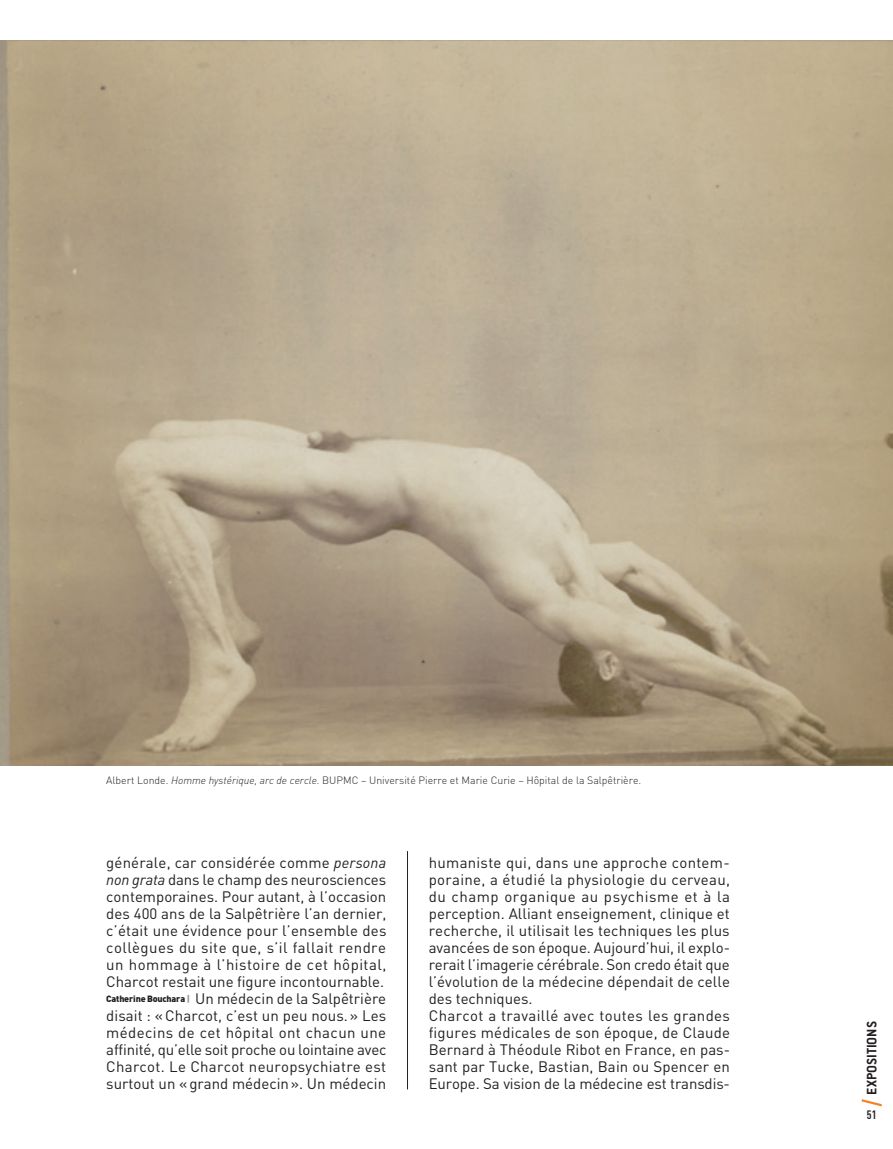
<style>
.page{position:relative;width:893px;height:1149px;background:#fff}
.page>*{position:absolute;margin:0;border:0;box-sizing:border-box;transform-origin:0 0}
.t1{font:15px/17px "DIN";letter-spacing:.005em;color:#231f20}
.t2{font:700 15px "Conduit ITC";color:#231f20}
.t3{font:700 12px "DIN Cond";color:#231f20}
.t4{font:300 10.5px "DIN";color:#231f20}
.s1{font-style:italic}
.s2{font-weight:900;font-size:9px}
.s3{font-weight:900;font-size:9px;color:#939598}
</style>
<div class="page">
<svg style="left:862px;top:1099px;width:20px;height:7px"></svg>
<img style="left:0;top:40px;width:893px;height:725px">
<hr style="left:407px;top:850px;width:1px;height:239px;background:#231f20">
<p class="t4" style="left:106px;top:773px;width:537px">Albert Londe. <span class="s1">Homme hystérique, arc de cercle.</span> BUPMC – Université Pierre et Marie Curie – Hôpital de la Salpêtrière.</p>
<p class="t1" style="left:106px;top:853px;width:282px">générale, car considérée comme <span class="s1">persona non grata</span> dans le champ des neurosciences contemporaines. Pour autant, à l’occasion des 400 ans de la Salpêtrière l’an dernier, c’était une évidence pour l’ensemble des collègues du site que, s’il fallait rendre un hommage à l’histoire de cet hôpital, Charcot restait une figure incontournable.<br><span class="s2">Catherine Bouchara</span> <span class="s3">|</span> Un médecin de la Salpêtrière disait : «Charcot, c’est un peu nous.» Les médecins de cet hôpital ont chacun une affinité, qu’elle soit proche ou lointaine avec Charcot. Le Charcot neuropsychiatre est surtout un «grand médecin». Un médecin</p>
<p class="t1" style="left:429px;top:853px;width:303px">humaniste qui, dans une approche contem&shy;poraine, a étudié la physiologie du cerveau, du champ organique au psychisme et à la perception. Alliant enseignement, clinique et recherche, il utilisait les techniques les plus avancées de son époque. Aujourd’hui, il explo&shy;rerait l’imagerie cérébrale. Son credo était que l’évolution de la médecine dépendait de celle des techniques.<br>Charcot a travaillé avec toutes les grandes figures médicales de son époque, de Claude Bernard à Théodule Ribot en France, en pas&shy;sant par Tucke, Bastian, Bain ou Spencer en Europe. Sa vision de la médecine est transdis-</p>
<p class="t2" style="left:863px;top:1094px;width:74px;rotate:-90deg">Expositions</p>
<p class="t3" style="left:867px;top:1107px;width:11px">51</p>
</div>
